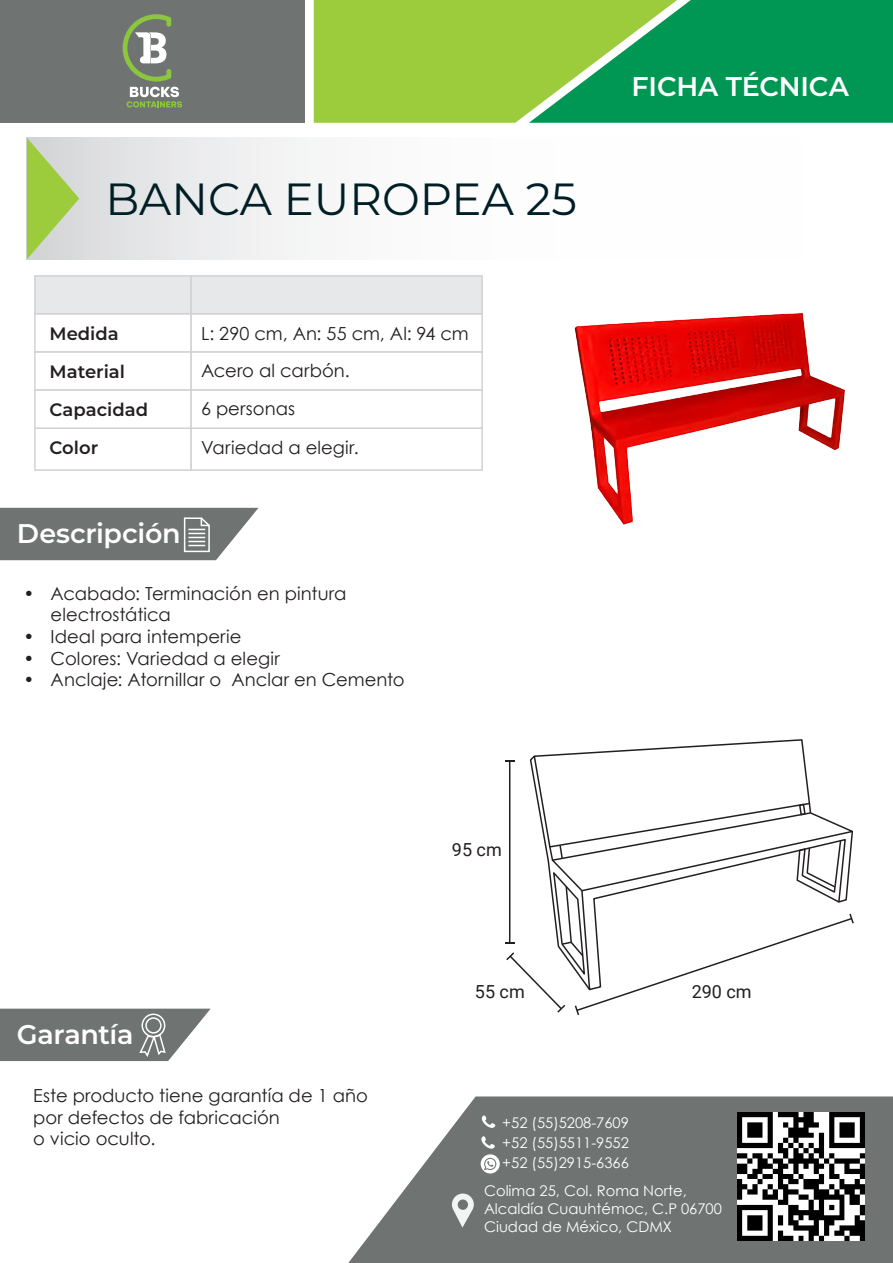
<style>
.page{position:relative;width:893px;height:1263px;background:#fff}
.page>*{position:absolute;margin:0;border:0;box-sizing:border-box;transform-origin:0 0}
.t1{font:100 45px "Montserrat";color:#001e25}
.t2{font:600 27px "Montserrat";letter-spacing:-.01em;color:#fff}
.t3{font:18px/21.6px "Century Gothic";letter-spacing:.005em;color:#231f20}
.t4{font:600 18px "Montserrat";color:#231f20}
.t5{font:18px "Roboto";color:#231f20}
.t6{font:14.7px/20.1px "Century Gothic";color:#fff;text-align:justify}
</style>
<div class="page">
<div style="left:0;top:0;width:305px;height:123px;background:#6f7473"></div>
<svg style="left:123px;top:14px;width:59px;height:93px"></svg>
<svg style="left:314px;top:0;width:579px;height:123px;background:#52b24b"></svg>
<svg style="left:348px;top:1096px;width:545px;height:167px;background:#848887"></svg>
<div style="left:27px;top:138px;width:866px;height:121px;background:linear-gradient(to right,#e7e7e9,#fff)"></div>
<svg style="left:27px;top:138px;width:52px;height:121px;background:#b9d189"></svg>
<svg style="left:0;top:508px;width:258px;height:52px;background:#7c8180"></svg>
<svg style="left:0;top:1009px;width:211px;height:52px;background:#808484"></svg>
<div style="left:142px;top:1013px;width:23px;height:24px;border:2px solid #fff;border-radius:50%"></div>
<div style="left:145px;top:1017px;width:17px;height:16px;border:2px solid #fff;border-radius:50%"></div>
<svg style="left:481px;top:1136px;width:19px;height:37px"></svg>
<svg style="left:482px;top:1115px;width:13px;height:13px"></svg>
<svg style="left:452px;top:1193px;width:22px;height:34px"></svg>
<div style="left:34px;top:275px;width:158px;height:40px;background:#e7e8e9;border:2px solid #d1d2d4"></div>
<div style="left:190px;top:275px;width:293px;height:40px;background:#e7e8e9;border:2px solid #d1d2d4"></div>
<div style="left:34px;top:313px;width:158px;height:40px;background:#fff;border:2px solid #d1d2d4"></div>
<div style="left:190px;top:313px;width:293px;height:40px;background:#fff;border:2px solid #d1d2d4"></div>
<div style="left:34px;top:351px;width:158px;height:40px;background:#fff;border:2px solid #d1d2d4"></div>
<div style="left:190px;top:351px;width:293px;height:40px;background:#fff;border:2px solid #d1d2d4"></div>
<div style="left:34px;top:427px;width:158px;height:44px;background:#fff;border:2px solid #d1d2d4"></div>
<div style="left:190px;top:427px;width:293px;height:44px;background:#fff;border:2px solid #d1d2d4"></div>
<div style="left:34px;top:389px;width:158px;height:40px;background:#fff;border:2px solid #d1d2d4"></div>
<div style="left:190px;top:389px;width:293px;height:40px;background:#fff;border:2px solid #d1d2d4"></div>
<img style="left:574px;top:313px;width:271px;height:212px">
<svg style="left:505px;top:739px;width:349px;height:276px"></svg>
<img style="left:737px;top:1113px;width:128px;height:127px">
<h1 class="t1" style="left:105px;top:169px;width:473px">BANCA EUROPEA 25</h1>
<p class="t4" style="left:50px;top:320px;width:71px">Medida</p>
<p class="t4" style="left:50px;top:359px;width:77px">Material</p>
<p class="t3" style="left:201px;top:314px;width:269px;line-height:37.2px">L: 290 cm, An: 55 cm, Al: 94 cm<br>Acero al carbón.</p>
<p class="t4" style="left:50px;top:397px;width:100px">Capacidad</p>
<p class="t3" style="left:201px;top:389px;width:159px;line-height:38.4px">6 personas<br>Variedad a elegir.</p>
<p class="t4" style="left:50px;top:435px;width:50px">Color</p>
<h2 class="t2" style="left:17px;top:514px;width:165px">Descripción</h2>
<p class="t3" style="left:51px;top:582px;width:297px;text-indent:-27px">• Acabado: Terminación en pintura electrostática</p>
<p class="t3" style="left:24px;top:625px;width:219px">• Ideal para intemperie</p>
<p class="t3" style="left:24px;top:647px;width:258px">• Colores: Variedad a elegir</p>
<p class="t3" style="left:24px;top:669px;width:382px">• Anclaje: Atornillar o Anclar en Cemento</p>
<h2 class="t2" style="left:632px;top:68px;width:219px">FICHA TÉCNICA</h2>
<h2 class="t2" style="left:17px;top:1015px;width:118px">Garantía</h2>
<p class="t5" style="left:452px;top:837px;width:51px">95 cm</p>
<p class="t5" style="left:475px;top:979px;width:51px">55 cm</p>
<p class="t5" style="left:692px;top:979px;width:61px">290 cm</p>
<p class="t3" style="left:33px;top:1084px;width:336px">Este producto tiene garantía de 1 año por defectos de fabricación<br>o vicio oculto.</p>
<p class="t6" style="left:502px;top:1112px;width:128px">+52 (55)5208-7609 +52 (55)5511-9552 +52 (55)2915-6366</p>
<p class="t6" style="left:484px;top:1182px;width:239px;line-height:17.7px;text-align:left">Colima 25, Col. Roma Norte,<br>Alcaldía Cuauhtémoc, C.P 06700<br>Ciudad de México, CDMX</p>
</div>
